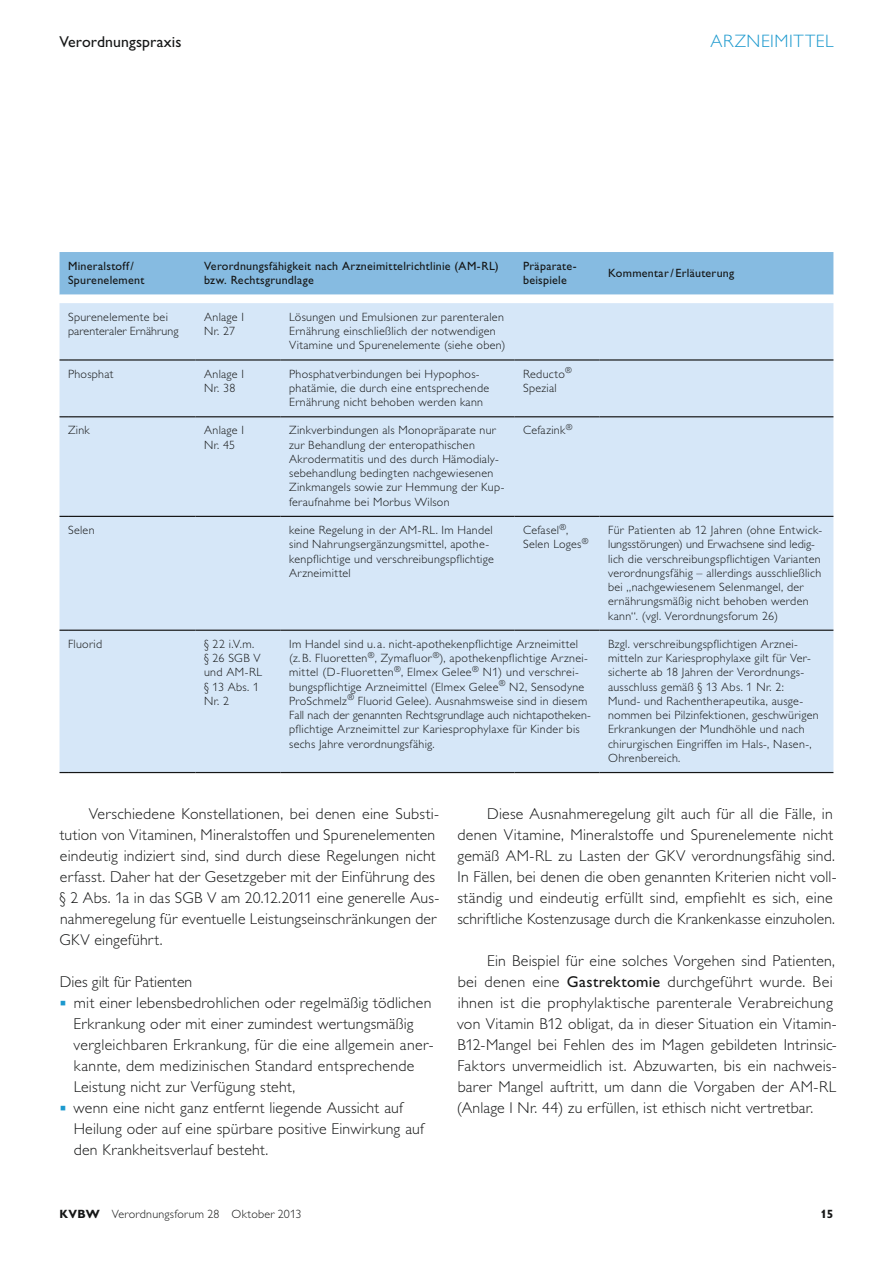
<style>
.page{position:relative;width:893px;height:1263px;background:#fff}
.page>*{position:absolute;margin:0;border:0;box-sizing:border-box;transform-origin:0 0}
.t1{font:300 18px "Gill Alt One";letter-spacing:.03em;color:#1c99ce}
.t2{font:300 15.75px/21px "Gill Alt One";letter-spacing:.015em;color:#151616}
.t3{font:15.75px "Gill Alt One";letter-spacing:.005em;color:#151616}
.t4{font:300 12px/14.2px "Gill Alt One";letter-spacing:.025em;color:#151616}
.t5{font:12px/14.2px "Gill Alt One";letter-spacing:.025em;color:#151616}
.t6{font:700 12px "Gill Alt One";color:#151616}
.s1{font-weight:400}
.s2{font-weight:700}
</style>
<div class="page">
<div style="left:60px;top:252px;width:773px;height:43px;background:#86bbe1"></div>
<div style="left:60px;top:303px;width:773px;height:469px;background:#d6e7f8"></div>
<svg style="left:60px;top:359px;width:8px;height:2px"></svg>
<hr style="left:68px;top:359px;width:128px;height:2px;background:#151616">
<hr style="left:196px;top:359px;width:85px;height:2px;background:#151616">
<hr style="left:281px;top:359px;width:233px;height:2px;background:#151616">
<hr style="left:514px;top:359px;width:86px;height:2px;background:#151616">
<hr style="left:600px;top:359px;width:233px;height:2px;background:#151616">
<hr style="left:68px;top:416px;width:128px;height:1px;background:#151616">
<hr style="left:196px;top:416px;width:85px;height:1px;background:#151616">
<hr style="left:281px;top:416px;width:233px;height:1px;background:#151616">
<hr style="left:514px;top:416px;width:86px;height:1px;background:#151616">
<hr style="left:600px;top:416px;width:233px;height:1px;background:#151616">
<hr style="left:68px;top:516px;width:128px;height:1px;background:#151616">
<hr style="left:196px;top:516px;width:85px;height:1px;background:#151616">
<hr style="left:281px;top:516px;width:233px;height:1px;background:#151616">
<hr style="left:514px;top:516px;width:86px;height:1px;background:#151616">
<hr style="left:600px;top:516px;width:233px;height:1px;background:#151616">
<hr style="left:68px;top:630px;width:128px;height:1px;background:#151616">
<hr style="left:196px;top:630px;width:85px;height:1px;background:#151616">
<hr style="left:281px;top:630px;width:233px;height:1px;background:#151616">
<hr style="left:514px;top:630px;width:86px;height:1px;background:#151616">
<hr style="left:600px;top:630px;width:233px;height:1px;background:#151616">
<hr style="left:68px;top:772px;width:128px;height:1px;background:#151616">
<hr style="left:196px;top:772px;width:85px;height:1px;background:#151616">
<hr style="left:281px;top:772px;width:233px;height:1px;background:#151616">
<hr style="left:514px;top:772px;width:86px;height:1px;background:#151616">
<hr style="left:600px;top:772px;width:233px;height:1px;background:#151616">
<h2 class="t3" style="left:60px;top:32px;width:124px">Verordnungspraxis</h2>
<h1 class="t1" style="left:711px;top:31px;width:124px">Arzneimittel</h1>
<p class="t5" style="left:68px;top:259px;width:78px">Mineralstoff/<br>Spurenelement</p>
<p class="t5" style="left:204px;top:259px;width:296px">Verordnungsfähigkeit nach Arzneimittelrichtlinie (AM-RL) bzw. Rechtsgrundlage</p>
<p class="t5" style="left:523px;top:259px;width:55px">Präparate&shy;beispiele</p>
<p class="t5" style="left:608px;top:266px;width:128px">Kommentar/ Erläuterung</p>
<p class="t4" style="left:68px;top:310px;width:112px">Spurenelemente bei parenteraler Ernährung</p>
<p class="t4" style="left:204px;top:310px;width:39px">Anlage I<br>N r. 27</p>
<p class="t4" style="left:289px;top:310px;width:218px">Lösungen und Emulsionen zur parenteralen<br>Ernährung einschließlich der notwendigen<br>Vitamine und Spurenelemente (siehe oben)</p>
<p class="t4" style="left:68px;top:367px;width:47px">Phosphat</p>
<p class="t4" style="left:204px;top:367px;width:39px">Anlage I<br>Nr. 38</p>
<p class="t4" style="left:289px;top:367px;width:202px">Phosphatverbindungen bei Hypophos&shy;phatämie, die durch eine entsprechende<br>Ernährung nicht behoben werden kann</p>
<p class="t4" style="left:523px;top:366px;width:50px">Reducto<sup>®<br></sup>Spezial</p>
<p class="t4" style="left:68px;top:423px;width:23px">Zink</p>
<p class="t4" style="left:204px;top:423px;width:39px">Anlage I<br>N r. 45</p>
<p class="t4" style="left:289px;top:423px;width:217px">Zinkverbindungen als Monopräparate nur zur Behandlung der enteropathischen Akrodermatitis und des durch Hämodialy&shy;sebehandlung bedingten nachgewiesenen Zinkmangels sowie zur Hemmung der Kup&shy;feraufnahme bei Morbus Wilson</p>
<p class="t4" style="left:523px;top:423px;width:51px">Cefazink<sup>®</sup></p>
<p class="t4" style="left:68px;top:523px;width:28px">Selen</p>
<p class="t4" style="left:289px;top:523px;width:206px">keine Regelung in der AM -RL. I m Handel sind N ahrungsergänzungsmittel, apothe&shy;kenpflichtige und verschreibungspflichtige Arzneimittel</p>
<p class="t4" style="left:523px;top:523px;width:67px">Cefasel<sup>®</sup>,<br>Selen Loges<sup>®</sup></p>
<p class="t4" style="left:608px;top:523px;width:216px">Für Patienten ab 12 Jahren (ohne Entwick&shy;lungsstörungen) und Erwachsene sind ledig&shy;lich die verschreibungspflichtigen Varianten verordnungsfähig – allerdings ausschließlich bei „nachgewiesenem Selenmangel, der ernährungsmäßig nicht behoben werden kann“. (vgl. Verordnungsforum 26)</p>
<p class="t4" style="left:68px;top:637px;width:36px">Fluorid</p>
<p class="t4" style="left:204px;top:637px;width:58px">§ 22 i.V.m. § 26 SGB V und AM-RL § 13 Abs. 1<br>Nr. 2</p>
<p class="t4" style="left:289px;top:637px;width:303px">I m Handel sind u. a. nicht-apothekenpflichtige Arzneimittel (z. B. Fluoretten<sup>®</sup>, Zymafluor<sup>®</sup>), apothekenpflichtige Arznei&shy;mittel (D-Fluoretten<sup>®</sup>, Elmex Gelee<sup>®</sup> N1) und verschrei&shy;bungspflichtige Arzneimittel (Elmex Gelee<sup>®</sup> N2, Sensodyne ProSchmelz<sup>®</sup> Fluorid Gelee). Ausnahmsweise sind in diesem Fall nach der genannten Rechtsgrundlage auch nichtapotheken&shy;pflichtige Arzneimittel zur Kariesprophylaxe für Kinder bis sechs Jahre verordnungsfähig.</p>
<p class="t4" style="left:608px;top:637px;width:212px">Bzgl. verschreibungspflichtigen Arznei&shy;mitteln zur Kariesprophylaxe gilt für Ver&shy;sicherte ab 18 Jahren der Verordnungs&shy;ausschluss gemäß § 13 Abs. 1 N r. 2:<br>M und- und Rachentherapeutika, ausge&shy;nommen bei Pilzinfektionen, geschwürigen Erkrankungen der M undhöhle und nach chirurgischen Eingriffen im Hals-, Nasen-, Ohrenbereich.</p>
<p class="t2" style="left:59px;top:803px;width:381px;text-indent:29px">Verschiedene Konstellationen, bei denen eine Substi&shy;tution von Vitaminen, M ineralstoffen und Spurenelementen eindeutig indiziert sind, sind durch diese Regelungen nicht erfasst. Daher hat der Gesetzgeber mit der Einführung des § 2 Abs. 1a in das SGB V am 20.12.2011 eine generelle Aus&shy;nahmeregelung für eventuelle Leistungseinschränkungen der GKV eingeführt.</p>
<p class="t2" style="left:73px;top:971px;width:362px;text-indent:-14px">Dies gilt für Patienten<br>mit einer lebensbedrohlichen oder regelmäßig tödlichen Erkrankung oder mit einer zumindest wertungsmäßig vergleichbaren Erkrankung, für die eine allgemein aner&shy;kannte, dem medizinischen Standard entsprechende Leistung nicht zur Verfügung steht,<br>wenn eine nicht ganz entfernt liegende Aussicht auf Heilung oder auf eine spürbare positive Einwirkung auf den Krankheitsverlauf besteht.</p>
<p class="t2" style="left:457px;top:803px;width:381px;text-indent:30px">Diese Ausnahmeregelung gilt auch für all die Fälle, in denen Vitamine, M ineralstoffe und Spurenelemente nicht gemäß AM -RL zu Lasten der GKV verordnungsfähig sind.<br>I n Fällen, bei denen die oben genannten Kriterien nicht voll&shy;ständig und eindeutig erfüllt sind, empfiehlt es sich, eine schriftliche Kostenzusage durch die Krankenkasse einzuholen.</p>
<p class="t2" style="left:457px;top:950px;width:382px;text-indent:30px">Ein Beispiel für eine solches Vorgehen sind Patienten, bei denen eine <span class="s1">Gastrektomie</span> durchgeführt wurde. Bei ihnen ist die prophylaktische parenterale Verabreichung von Vitamin B12 obligat, da in dieser Situation ein Vitamin-B12-Mangel bei Fehlen des im Magen gebildeten I ntrinsic-Faktors unvermeidlich ist. Abzuwarten, bis ein nachweis&shy;barer M angel auftritt, um dann die Vorgaben der AM -RL (Anlage I N r. 44) zu erfüllen, ist ethisch nicht vertretbar.</p>
<p class="t4" style="left:60px;top:1207px;width:243px"><span class="s2">KVBW</span> Verordnungsforum 28 Oktober 2013</p>
<p class="t6" style="left:820px;top:1207px;width:15px">15</p>
</div>
